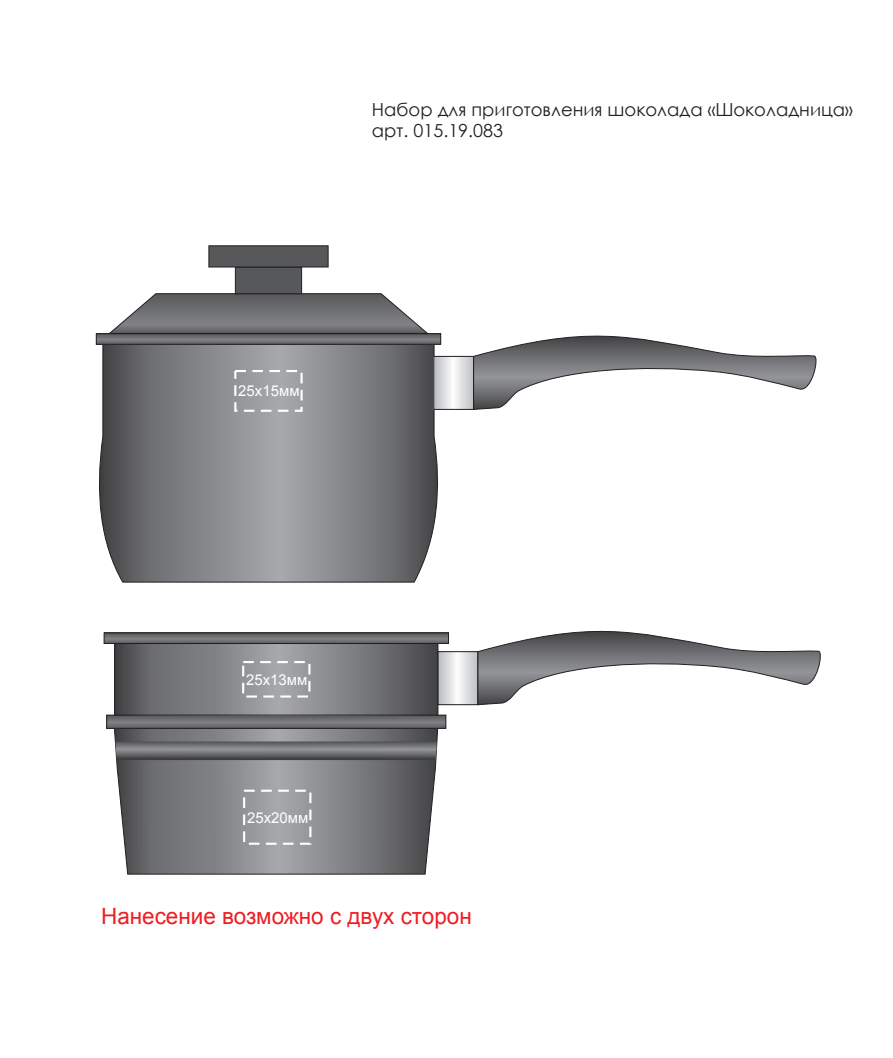
<style>
.page{position:relative;width:893px;height:1058px;background:#fff}
.page>*{position:absolute;margin:0;border:0;box-sizing:border-box;transform-origin:0 0}
.t1{font:22.5px "Arial";color:#ee1d23}
.t2{font:18px/21.6px "Century Gothic";color:#231f20}
.t3{font:15px "Arial";color:#fff}
</style>
<div class="page">
<svg style="left:95px;top:343px;width:347px;height:240px;background:#828386"></svg>
<svg style="left:98px;top:335px;width:341px;height:8px;background:#717275"></svg>
<div style="left:96px;top:333px;width:345px;height:12px;border:1px solid #231f20"></div>
<svg style="left:435px;top:358px;width:37px;height:50px"></svg>
<div style="left:433px;top:356px;width:41px;height:54px;border:1px solid #231f20"></div>
<svg style="left:473px;top:335px;width:344px;height:75px"></svg>
<svg style="left:107px;top:292px;width:323px;height:42px"></svg>
<div style="left:235px;top:267px;width:67px;height:27px;background:#57585a;border:1px solid #231f20"></div>
<div style="left:208px;top:245px;width:121px;height:22px;background:#57585a;border:1px solid #231f20"></div>
<div style="left:234px;top:370px;width:69px;height:42px;border:2px dashed #fff"></div>
<svg style="left:114px;top:728px;width:325px;height:147px;background:#7f8083"></svg>
<svg style="left:115px;top:741px;width:322px;height:19px;background:#6b6c6e"></svg>
<svg style="left:108px;top:716px;width:336px;height:10px;background:#707174"></svg>
<div style="left:106px;top:714px;width:340px;height:14px;border:1px solid #231f20"></div>
<svg style="left:116px;top:645px;width:320px;height:68px;background:#787a7c"></svg>
<div style="left:114px;top:643px;width:324px;height:72px;border:1px solid #231f20"></div>
<svg style="left:106px;top:634px;width:341px;height:8px;background:#717275"></svg>
<div style="left:104px;top:632px;width:345px;height:12px;border:1px solid #231f20"></div>
<svg style="left:440px;top:653px;width:36px;height:50px"></svg>
<div style="left:438px;top:651px;width:40px;height:54px;border:1px solid #231f20"></div>
<svg style="left:477px;top:630px;width:344px;height:75px"></svg>
<div style="left:243px;top:789px;width:68px;height:55px;border:2px dashed #fff"></div>
<div style="left:242px;top:661px;width:68px;height:36px;border:2px dashed #fff"></div>
<p class="t2" style="left:372px;top:98px;width:482px">Набор для приготовления шоколада «Шоколадница» арт. 015.19.083</p>
<p class="t3" style="left:238px;top:381px;width:63px">25х15мм</p>
<p class="t3" style="left:246px;top:669px;width:63px">25х13мм</p>
<p class="t3" style="left:247px;top:807px;width:63px">25х20мм</p>
<p class="t1" style="left:101px;top:901px;width:372px">Нанесение возможно с двух сторон</p>
</div>
